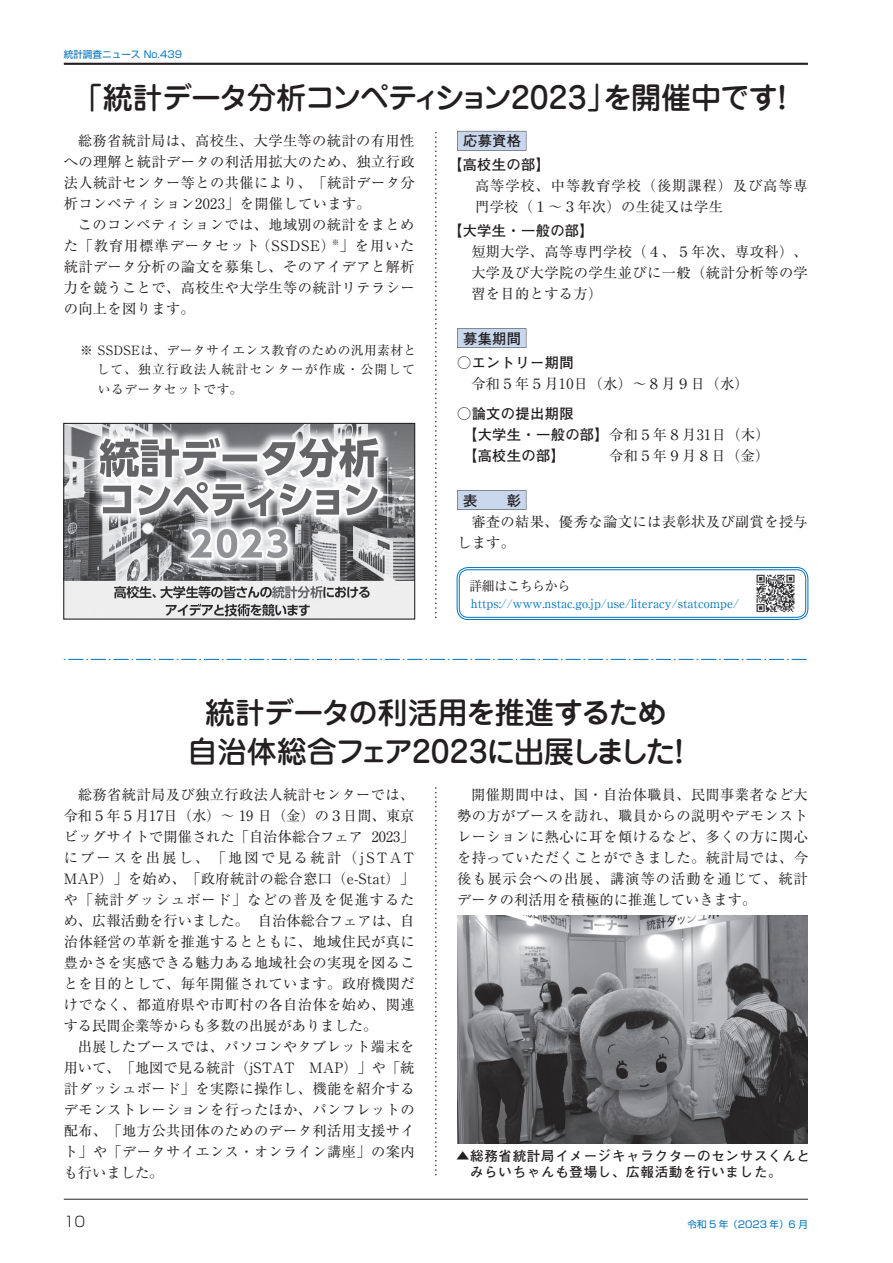
<style>
.page{position:relative;width:893px;height:1263px;background:#fff}
.page>*{position:absolute;margin:0;border:0;box-sizing:border-box;transform-origin:0 0}
.t1{font:500 30px/39px "Jun 34 Pro";letter-spacing:-.045em;color:#231f20;text-align:center}
.t2{font:14.25px/21px "Ryumin Pro";letter-spacing:.025em;color:#231f20;text-align:justify}
.t3{font:700 14.25px/24px "Futo Go B101 Pro";letter-spacing:.025em;color:#231f20}
.t4{font:14.25px/21px "Ryumin Pro";letter-spacing:.065em;color:#231f20}
.t5{font:300 14.25px "Shin Go Pro";color:#231f20}
.t6{font:700 13.5px/16.2px "Futo Go B101 Pro";letter-spacing:.05em;color:#231f20}
.t7{font:13.5px "Ryumin Pro";letter-spacing:-.015em;color:#231f20;scale:.95 1}
.t8{font:12.75px "Ryumin Pro";letter-spacing:.035em;color:#231f20}
.t9{font:12.75px "Ryumin Pro";letter-spacing:.09em;color:#231f20}
.t10{font:12px "Ryumin Pro";color:#0072bc}
.t11{font:9.6px "Shin Go Pro";color:#0072bc}
.s1{font-family:"Futo Go B101 Pro";font-weight:700}
</style>
<div class="page">
<img style="left:756px;top:574px;width:39px;height:39px">
<svg style="left:64px;top:659px;width:743px;height:1px"></svg>
<div style="left:457px;top:567px;width:351px;height:53px;border:1px solid #0072bc;border-radius:11px"></div>
<div style="left:459px;top:569px;width:347px;height:48px;border:1px solid #0072bc;border-radius:9px"></div>
<svg style="left:435px;top:788px;width:2px;height:388px"></svg>
<img style="left:457px;top:915px;width:351px;height:228px">
<svg style="left:457px;top:131px;width:69px;height:19px"></svg>
<svg style="left:457px;top:328px;width:69px;height:20px"></svg>
<svg style="left:457px;top:490px;width:69px;height:20px"></svg>
<svg style="left:435px;top:133px;width:2px;height:485px"></svg>
<img style="left:65px;top:425px;width:348px;height:193px">
<div style="left:63px;top:423px;width:352px;height:197px;border:1px solid #231f20"></div>
<hr style="left:64px;top:63px;width:744px;height:2px;background:#231f20">
<hr style="left:64px;top:1199px;width:744px;height:1px;background:#231f20">
<p class="t11" style="left:64px;top:47px;width:120px">統計調査ニュース No.439</p>
<h1 class="t1" style="left:73px;top:75px;width:726px">「統計データ分析コンペティション2023」を開催中です！</h1>
<p class="t2" style="left:64px;top:129px;width:352px;text-indent:14px">総務省統計局は、高校生、大学生等の統計の有用性への理解と統計データの利活用拡大のため、独立行政法人統計センター等との共催により、「統計データ分析コンペティション2023」を開催しています。</p>
<p class="t2" style="left:64px;top:213px;width:352px;text-indent:14px">このコンペティションでは、地域別の統計をまとめた「教育用標準データセット（SSDSE）<sup>※</sup>」を用いた統計データ分析の論文を募集し、そのアイデアと解析力を競うことで、高校生や大学生等の統計リテラシーの向上を図ります。</p>
<p class="t8" style="left:80px;top:340px;width:337px">※ SSDSEは、データサイエンス教育のための汎用素材と</p>
<p class="t9" style="left:97px;top:360px;width:320px">して、独立行政法人統計センターが作成・公開して</p>
<p class="t8" style="left:80px;top:379px;width:164px">　 いるデータセットです。</p>
<p class="t3" style="left:448px;top:126px;width:103px;text-indent:15px">応募資格<br>【高校生の部】</p>
<p class="t4" style="left:475px;top:174px;width:334px">高等学校、中等教育学校（後期課程）及び高等専門学校（１～３年次）の生徒又は学生</p>
<p class="t3" style="left:448px;top:216px;width:147px">【大学生・一般の部】</p>
<p class="t2" style="left:471px;top:240px;width:338px">短期大学、高等専門学校（４、５年次、専攻科）、大学及び大学院の学生並びに一般（統計分析等の学習を目的とする方）</p>
<p class="t3" style="left:463px;top:324px;width:60px">募集期間</p>
<p class="t3" style="left:457px;top:348px;width:118px">○エントリー期間</p>
<p class="t2" style="left:471px;top:372px;width:279px">令和５年５月10日（水）～８月９日（水）</p>
<p class="t3" style="left:457px;top:399px;width:118px">○論文の提出期限</p>
<p class="t2" style="left:463px;top:423px;width:308px"><span class="s1">【大学生・一般の部】</span>令和５年８月31日（木）<span class="s1">【高校生の部】</span>　　　令和５年９月８日（金）</p>
<p class="t3" style="left:463px;top:486px;width:60px">表　　彰</p>
<p class="t2" style="left:457px;top:510px;width:352px;text-indent:14px">審査の結果、優秀な論文には表彰状及び副賞を授与します。</p>
<p class="t7" style="left:469px;top:576px;width:108px">詳細はこちらから</p>
<p class="t10" style="left:471px;top:594px;width:270px">https://www.nstac.go.jp/use/literacy/statcompe/</p>
<h1 class="t1" style="left:188px;top:690px;width:508px">統計データの利活用を推進するため<br>自治体総合フェア2023に出展しました！</h1>
<p class="t2" style="left:457px;top:783px;width:352px;text-indent:14px">開催期間中は、国・自治体職員、民間事業者など大勢の方がブースを訪れ、職員からの説明やデモンストレーションに熱心に耳を傾けるなど、多くの方に関心を持っていただくことができました。統計局では、今後も展示会への出展、講演等の活動を通じて、統計データの利活用を積極的に推進していきます。</p>
<p class="t2" style="left:64px;top:783px;width:352px;text-indent:14px">総務省統計局及び独立行政法人統計センターでは、令和５年５月17日（水）～ 19 日（金）の３日間、東京ビッグサイトで開催された「自治体総合フェア 2023」にブースを出展し、「地図で見る統計（jSTAT MAP）」を始め、「政府統計の総合窓口（e-Stat）」や「統計ダッシュボード」などの普及を促進するため、広報活動を行いました。 自治体総合フェアは、自治体経営の革新を推進するとともに、地域住民が真に豊かさを実感できる魅力ある地域社会の実現を図ることを目的として、毎年開催されています。政府機関だけでなく、都道府県や市町村の各自治体を始め、関連する民間企業等からも多数の出展がありました。</p>
<p class="t2" style="left:64px;top:1035px;width:352px;text-indent:14px">出展したブースでは、パソコンやタブレット端末を用いて、「地図で見る統計（jSTAT MAP）」や「統計ダッシュボード」を実際に操作し、機能を紹介するデモンストレーションを行ったほか、パンフレットの配布、「地方公共団体のためのデータ利活用支援サイト」や「データサイエンス・オンライン講座」の案内も行いました。</p>
<p class="t6" style="left:456px;top:1145px;width:356px">▲総務省統計局イメージキャラクターのセンサスくんと　みらいちゃんも登場し、広報活動を行いました。</p>
<p class="t5" style="left:64px;top:1210px;width:23px">10</p>
<p class="t11" style="left:687px;top:1216px;width:122px">令和 5 年（2023 年）6 月</p>
</div>
